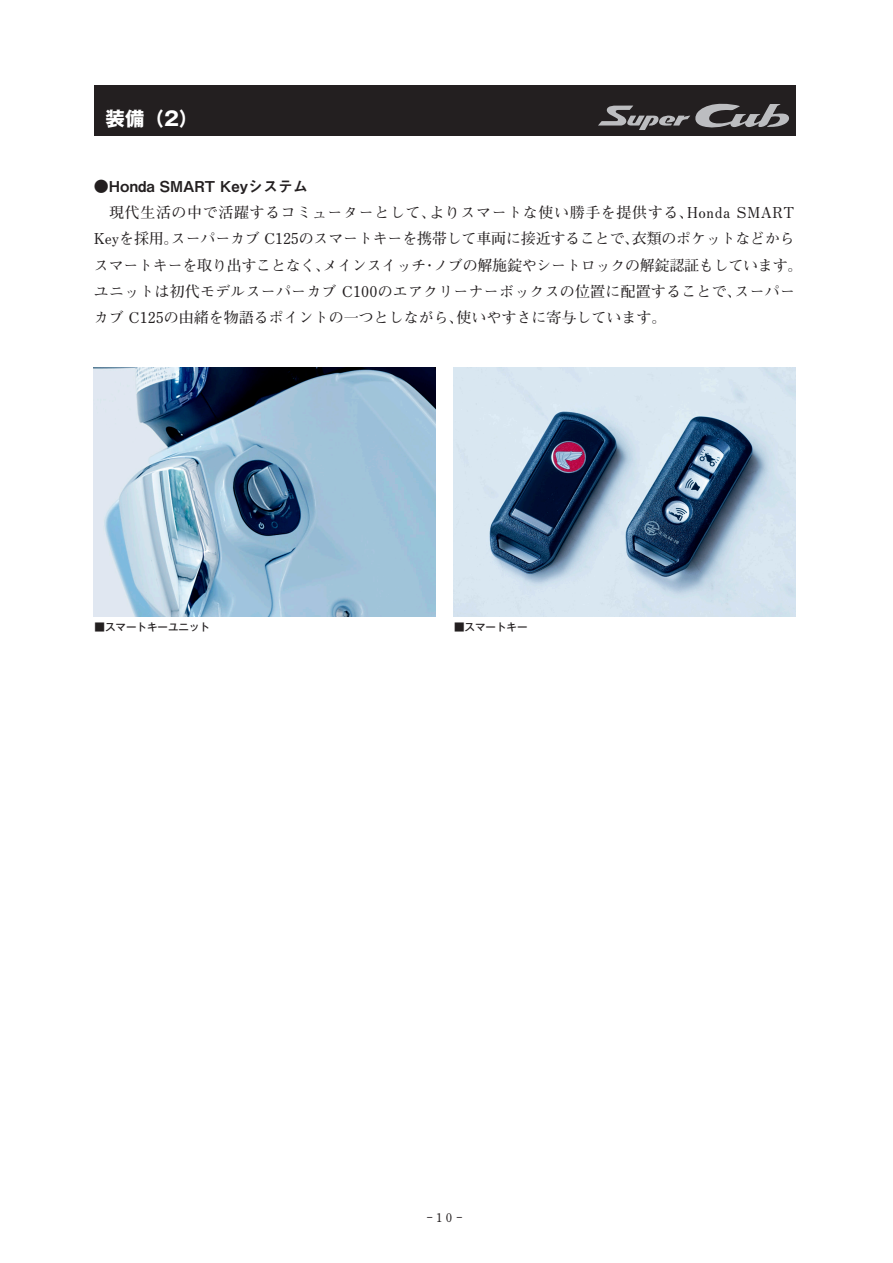
<style>
.page{position:relative;width:893px;height:1263px;background:#fff}
.page>*{position:absolute;margin:0;border:0;box-sizing:border-box;transform-origin:0 0}
.t1{font:700 19.5px "Gothic MB101 Pro";color:#fff}
.t2{font:700 15px/26.2px "Futo Min A101 Pro";color:#231f20}
.t3{font:15px "Midashi Go Pr 6 N MB31";color:#231f20}
.t4{font:700 12px "Futo Min A101 Pro";color:#231f20}
.t5{font:500 10.5px "Gothic MB101 Pro";color:#231f20}
</style>
<div class="page">
<div style="left:95px;top:85px;width:701px;height:50px;background:#231f20"></div>
<svg style="left:598px;top:103px;width:191px;height:27px"></svg>
<img style="left:94px;top:367px;width:342px;height:249px">
<img style="left:453px;top:367px;width:342px;height:249px">
<h1 class="t1" style="left:105px;top:102px;width:94px">装備（2）</h1>
<p class="t3" style="left:94px;top:174px;width:216px">●Honda SMART Keyシステム</p>
<p class="t2" style="left:94px;top:198px;width:710px;text-indent:15px">現代生活の中で活躍するコミューターとして、よりスマートな使い勝手を提供する、Honda SMART Keyを採用。スーパーカブ C125のスマートキーを携帯して車両に接近することで、衣類のポケットなどからスマートキーを取り出すことなく、メインスイッチ・ノブの解施錠やシートロックの解錠認証もしています。ユニットは初代モデルスーパーカブ C100のエアクリーナーボックスの位置に配置することで、スーパーカブ C125の由緒を物語るポイントの一つとしながら、使いやすさに寄与しています。</p>
<p class="t5" style="left:95px;top:618px;width:117px">■スマートキーユニット</p>
<p class="t5" style="left:454px;top:618px;width:75px">■スマートキー</p>
<p class="t4" style="left:427px;top:1207px;width:37px">‒10‒</p>
</div>
